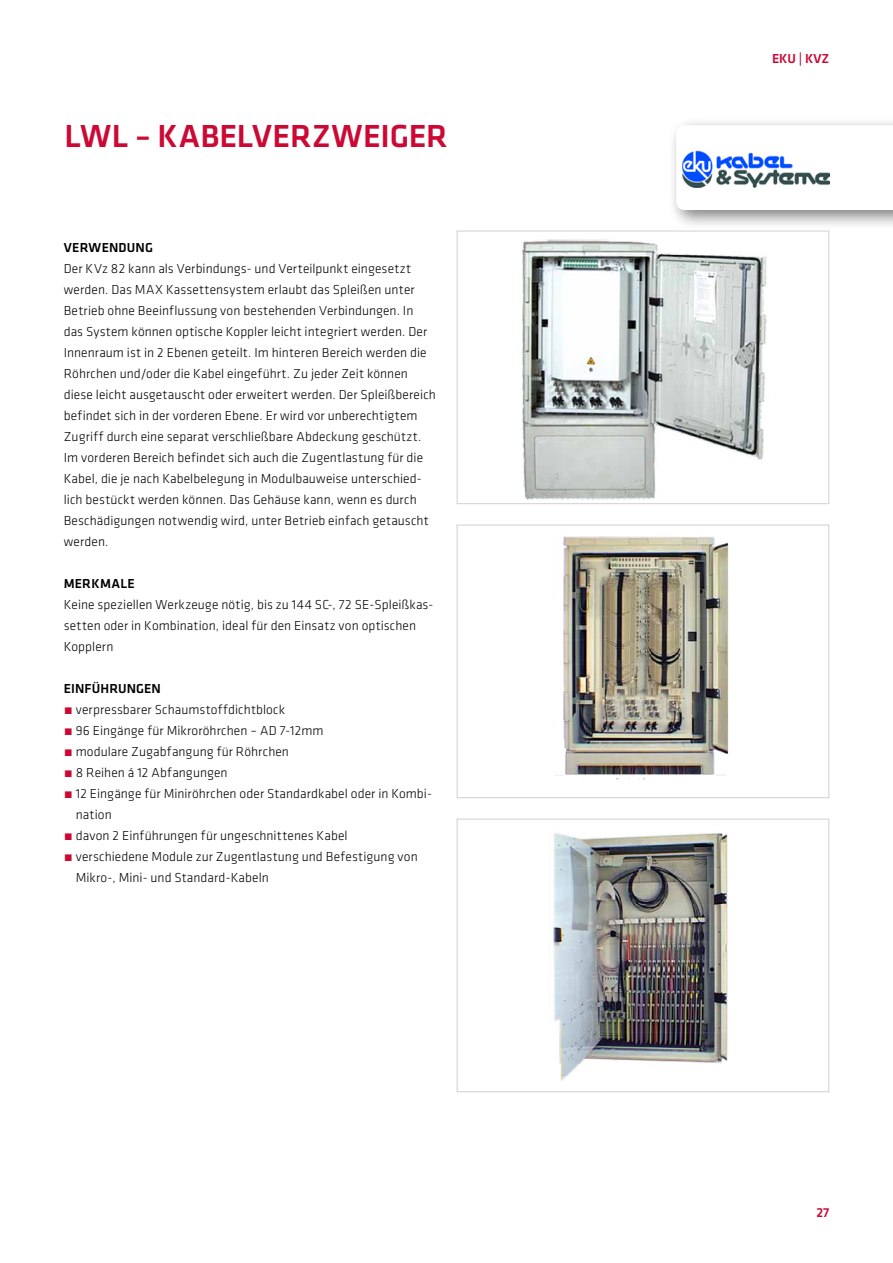
<style>
.page{position:relative;width:893px;height:1263px;background:#fff}
.page>*{position:absolute;margin:0;border:0;box-sizing:border-box;transform-origin:0 0}
.t1{font:500 31.5px "GC Klavika Head";letter-spacing:-.005em;color:#cc0935}
.t2{font:300 13.5px/21px "GC Klavika";letter-spacing:.005em;color:#000}
.t3{font:500 13.5px "GC Klavika Fein";letter-spacing:.01em;color:#000}
.t4{font:500 13.5px "GC Klavika Fein";color:#cc0935}
.s1{color:#cc0935}
</style>
<div class="page">
<img style="left:521px;top:239px;width:246px;height:261px">
<div style="left:457px;top:231px;width:372px;height:273px;border:1px solid #d0d0d0"></div>
<img style="left:555px;top:536px;width:174px;height:244px">
<div style="left:457px;top:525px;width:372px;height:273px;border:1px solid #d0d0d0"></div>
<img style="left:553px;top:833px;width:175px;height:248px">
<div style="left:457px;top:819px;width:372px;height:273px;border:1px solid #d0d0d0"></div>
<div style="left:668px;top:117px;width:225px;height:113px;background:#000;opacity:.5"></div>
<svg style="left:676px;top:125px;width:217px;height:85px"></svg>
<img style="left:683px;top:150px;width:146px;height:37px">
<h1 class="t1" style="left:65px;top:114px;width:385px">LWL – KABELVERZWEIGER</h1>
<p class="t3" style="left:64px;top:238px;width:91px">VERWENDUNG</p>
<p class="t2" style="left:64px;top:258px;width:374px">Der KVz 82 kann als Verbindungs- und Verteilpunkt eingesetzt werden. Das MAX Kassettensystem erlaubt das Spleißen unter Betrieb ohne Beeinflussung von bestehenden Verbindungen. In das System können optische Koppler leicht integriert werden. Der Innenraum ist in 2 Ebenen geteilt. Im hinteren Bereich werden die Röhrchen und/oder die Kabel eingeführt. Zu jeder Zeit können diese leicht ausgetauscht oder erweitert werden. Der Spleißbereich befindet sich in der vorderen Ebene. Er wird vor unberechtigtem Zugriff durch eine separat verschließbare Abdeckung geschützt.<br>Im vorderen Bereich befindet sich auch die Zugentlastung für die Kabel, die je nach Kabelbelegung in Modulbauweise unterschied&shy;lich bestückt werden können. Das Gehäuse kann, wenn es durch Beschädigungen notwendig wird, unter Betrieb einfach getauscht werden.</p>
<p class="t3" style="left:64px;top:574px;width:73px">MERKMALE</p>
<p class="t2" style="left:64px;top:594px;width:371px">Keine speziellen Werkzeuge nötig, bis zu 144 SC-, 72 SE-Spleißkas&shy;setten oder in Kombination, ideal für den Einsatz von optischen<br>Kopplern</p>
<p class="t3" style="left:64px;top:679px;width:99px">EINFÜHRUNGEN</p>
<p class="t2" style="left:64px;top:699px;width:223px"><span class="s1">•</span> verpressbarer Schaumstoffdichtblock</p>
<p class="t2" style="left:64px;top:720px;width:261px"><span class="s1">•</span> 96 Eingänge für Mikroröhrchen – AD 7-12mm</p>
<p class="t2" style="left:64px;top:741px;width:227px"><span class="s1">•</span> modulare Zugabfangung für Röhrchen</p>
<p class="t2" style="left:64px;top:762px;width:165px"><span class="s1">•</span> 8 Reihen á 12 Abfangungen</p>
<p class="t2" style="left:76px;top:783px;width:358px;text-indent:-12px"><span class="s1">•</span> 12 Eingänge für Miniröhrchen oder Standardkabel oder in Kombi&shy;nation</p>
<p class="t2" style="left:64px;top:825px;width:285px"><span class="s1">•</span> davon 2 Einführungen für ungeschnittenes Kabel</p>
<p class="t2" style="left:76px;top:846px;width:343px;text-indent:-12px"><span class="s1">•</span> verschiedene Module zur Zugentlastung und Befestigung von<br>Mikro-, Mini- und Standard-Kabeln</p>
<p class="t4" style="left:772px;top:49px;width:59px">EKU | KVZ</p>
<p class="t4" style="left:816px;top:1203px;width:15px">27</p>
</div>
